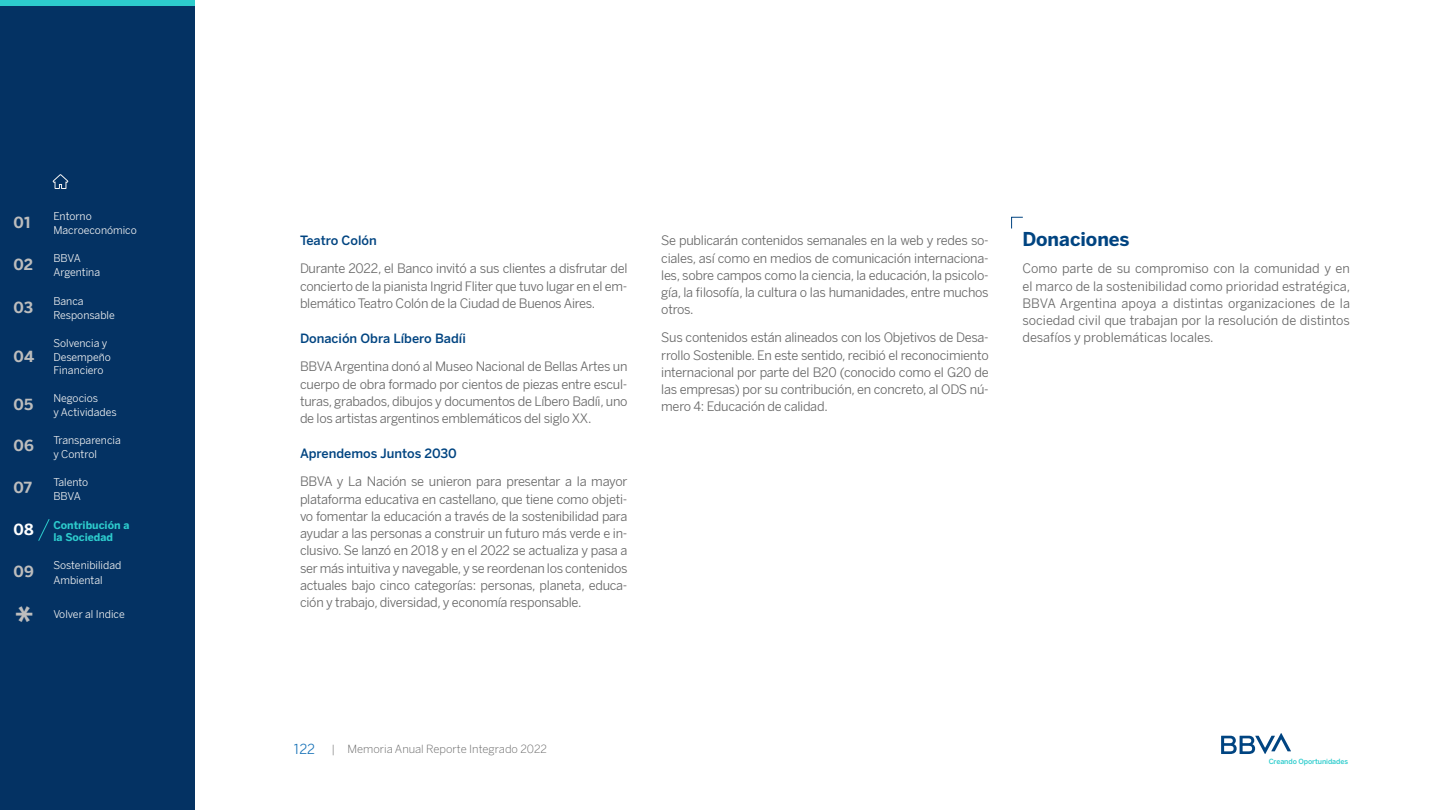
<style>
.page{position:relative;width:1440px;height:810px;background:#fff}
.page>*{position:absolute;margin:0;border:0;box-sizing:border-box;transform-origin:0 0}
.t1{font:700 36px "BBVA Benton Sans";color:#bdbdbd}
.t2{font:700 18.75px "BBVA Benton Sans";color:#004481}
.t3{font:700 15px "BBVA Benton Sans";color:#bdbdbd}
.t4{font:700 15px "BBVA Benton Sans";color:#fff}
.t5{font:13.5px "BBVA Benton Sans";color:#1973b8}
.t6{font:12.75px/17.2px "BBVA Benton Sans";letter-spacing:-.02em;color:#666;text-align:justify}
.t7{font:500 12.75px "Benton Sans BBVA";color:#004481}
.t8{font:300 11.25px "BBVA Benton Sans";color:#666}
.t9{font:10.5px/14.1px "BBVA Benton Sans";color:#f4f4f4}
.t10{font:700 10.5px/12.6px "BBVA Benton Sans";color:#2dcccd}
.t11{font:500 7.12px "Benton Sans BBVA";letter-spacing:-.015em;color:#2dcccd}
</style>
<div class="page">
<div style="left:0;top:0;width:195px;height:810px;background:#043263"></div>
<svg style="left:52px;top:174px;width:17px;height:15px"></svg>
<svg style="left:1221px;top:733px;width:70px;height:21px"></svg>
<div style="left:0;top:0;width:195px;height:6px;background:#2dcccd"></div>
<svg style="left:38px;top:519px;width:12px;height:22px"></svg>
<svg style="left:1011px;top:217px;width:12px;height:12px"></svg>
<p class="t3" style="left:14px;top:214px;width:19px">01</p>
<p class="t3" style="left:14px;top:255px;width:21px">02</p>
<p class="t3" style="left:14px;top:298px;width:21px">03</p>
<p class="t3" style="left:14px;top:347px;width:22px">04</p>
<p class="t3" style="left:14px;top:395px;width:21px">05</p>
<p class="t3" style="left:14px;top:437px;width:22px">06</p>
<p class="t3" style="left:14px;top:478px;width:20px">07</p>
<p class="t4" style="left:14px;top:521px;width:22px">08</p>
<p class="t3" style="left:14px;top:562px;width:22px">09</p>
<h1 class="t1" style="left:15px;top:597px;width:20px">*</h1>
<p class="t9" style="left:53px;top:209px;width:85px">Entorno<br>Macroeconómico</p>
<p class="t9" style="left:53px;top:251px;width:48px">BBVA<br>Argentina</p>
<p class="t9" style="left:53px;top:294px;width:63px">Banca<br>Responsable</p>
<p class="t9" style="left:53px;top:336px;width:59px">Solvencia y<br>Desempeño</p>
<p class="t9" style="left:53px;top:363px;width:52px">Financiero</p>
<p class="t9" style="left:53px;top:391px;width:65px">Negocios<br>y Actividades</p>
<p class="t9" style="left:53px;top:433px;width:69px">Transparencia y Control</p>
<p class="t9" style="left:53px;top:476px;width:37px">Talento<br>BBVA</p>
<p class="t10" style="left:53px;top:519px;width:78px">Contribución a la Sociedad</p>
<p class="t9" style="left:53px;top:559px;width:69px">Sostenibilidad<br>Ambiental</p>
<p class="t9" style="left:53px;top:607px;width:73px">Volver al Indice</p>
<p class="t7" style="left:300px;top:233px;width:78px">Teatro Colón</p>
<p class="t6" style="left:300px;top:260px;width:329px">Durante 2022, el Banco invitó a sus clientes a disfrutar del concierto de la pianista Ingrid Fliter que tuvo lugar en el em&shy;blemático Teatro Colón de la Ciudad de Buenos Aires.</p>
<p class="t7" style="left:300px;top:331px;width:167px">Donación Obra Líbero Badíi</p>
<p class="t6" style="left:300px;top:358px;width:329px">BBVA Argentina donó al Museo Nacional de Bellas Artes un cuerpo de obra formado por cientos de piezas entre escul&shy;turas, grabados, dibujos y documentos de Líbero Badíi, uno de los artistas argentinos emblemáticos del siglo XX.</p>
<p class="t7" style="left:300px;top:446px;width:158px">Aprendemos Juntos 2030</p>
<p class="t6" style="left:300px;top:473px;width:329px">BBVA y La Nación se unieron para presentar a la mayor plataforma educativa en castellano, que tiene como objeti&shy;vo fomentar la educación a través de la sostenibilidad para ayudar a las personas a construir un futuro más verde e in&shy;clusivo. Se lanzó en 2018 y en el 2022 se actualiza y pasa a ser más intuitiva y navegable, y se reordenan los contenidos actuales bajo cinco categorías: personas, planeta, educa&shy;ción y trabajo, diversidad, y economía responsable.</p>
<p class="t6" style="left:661px;top:232px;width:329px">Se publicarán contenidos semanales en la web y redes so&shy;ciales, así como en medios de comunicación internaciona&shy;les, sobre campos como la ciencia, la educación, la psicolo&shy;gía, la filosofía, la cultura o las humanidades, entre muchos otros.</p>
<p class="t6" style="left:661px;top:329px;width:329px">Sus contenidos están alineados con los Objetivos de Desa&shy;rrollo Sostenible. En este sentido, recibió el reconocimiento internacional por parte del B20 (conocido como el G20 de las empresas) por su contribución, en concreto, al ODS nú&shy;mero 4: Educación de calidad.</p>
<h2 class="t2" style="left:1023px;top:227px;width:109px">Donaciones</h2>
<p class="t6" style="left:1023px;top:260px;width:329px">Como parte de su compromiso con la comunidad y en el marco de la sostenibilidad como prioridad estratégica, BBVA Argentina apoya a distintas organizaciones de la sociedad civil que trabajan por la resolución de distintos desafíos y problemáticas locales.</p>
<p class="t5" style="left:294px;top:741px;width:23px">122</p>
<p class="t8" style="left:332px;top:742px;width:217px">| Memoria Anual Reporte Integrado 2022</p>
<p class="t11" style="left:1269px;top:757px;width:81px">Creando Oportunidades</p>
</div>
